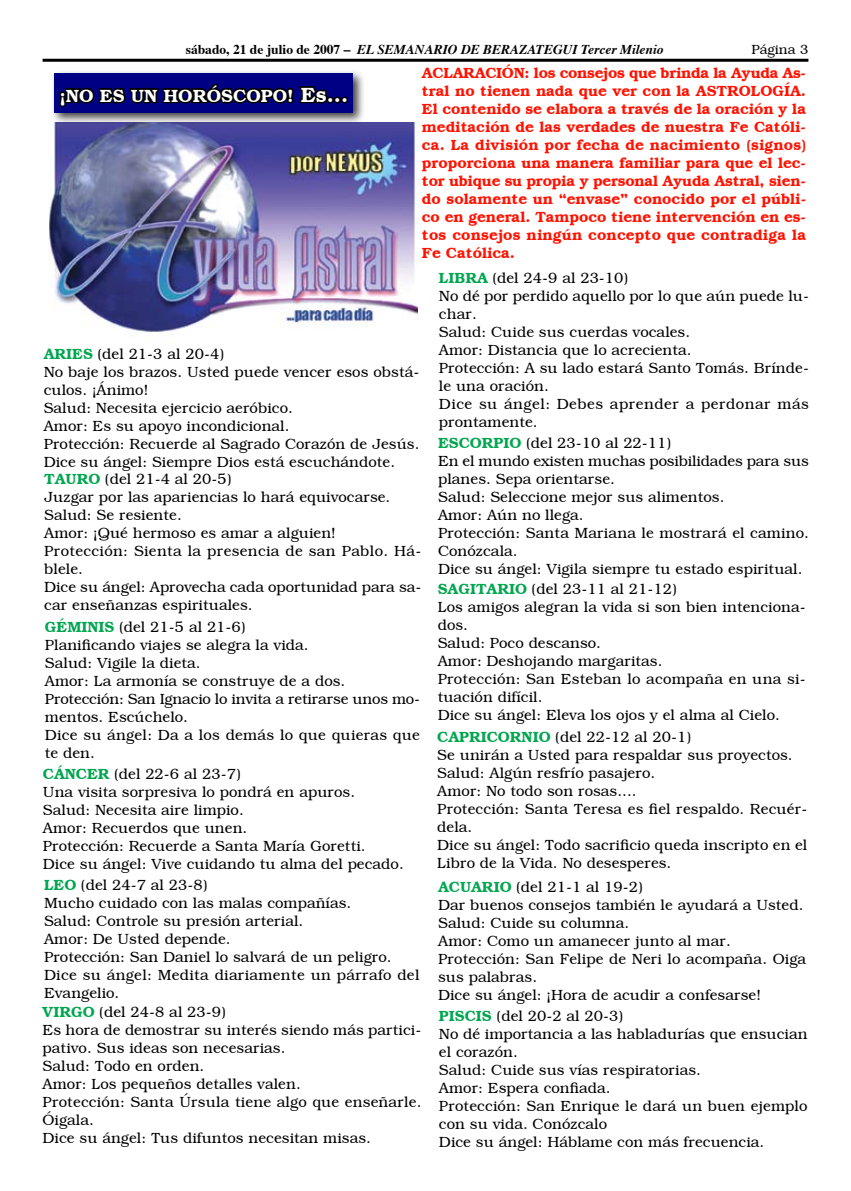
<style>
.page{position:relative;width:851px;height:1191px;background:#fff}
.page>*{position:absolute;margin:0;border:0;box-sizing:border-box;transform-origin:0 0}
.t1{font:600 18px "Bookman";color:#fff}
.t2{font:300 15px/18px "Bookman";color:#000}
.t3{font:600 15px/18px "Bookman";letter-spacing:.015em;color:#ff1200;text-align:justify}
.t4{font:italic 700 13.5px "Times";color:#000}
.t5{font:300 13.5px "Bookman";color:#000}
.s1{font-style:normal}
.s2{font-weight:600;color:#00a650}
.s3{font-size:21px}
</style>
<div class="page">
<hr style="left:43px;top:59px;width:765px;height:3px;background:#000">
<img style="left:48px;top:122px;width:369px;height:213px">
<div style="left:50px;top:70px;width:355px;height:62px;background:#000;opacity:.75"></div>
<div style="left:54px;top:74px;width:299px;height:39px;background:#000084"></div>
<svg style="left:59px;top:83px;width:289px;height:24px"></svg>
<p class="t4" style="left:186px;top:37px;width:479px"><span class="s1">sábado, 21 de julio de 2007 –</span> EL SEMANARIO DE BERAZATEGUI Tercer Milenio</p>
<p class="t5" style="left:751px;top:41px;width:58px">Página 3</p>
<p class="t3" style="left:422px;top:64px;width:385px">ACLARACIÓN: los consejos que brinda la Ayuda As&shy;tral no tienen nada que ver con la ASTROLOGÍA.<br>El contenido se elabora a través de la oración y la meditación de las verdades de nuestra Fe Católi&shy;ca. La división por fecha de nacimiento (signos) proporciona una manera familiar para que el lec&shy;tor ubique su propia y personal Ayuda Astral, sien&shy;do solamente un “envase” conocido por el públi&shy;co en general. Tampoco tiene intervención en es&shy;tos consejos ningún concepto que contradiga la Fe Católica.</p>
<p class="t2" style="left:439px;top:269px;width:371px"><span class="s2">LIBRA</span> (del 24-9 al 23-10)<br>No dé por perdido aquello por lo que aún puede lu&shy;char.<br>Salud: Cuide sus cuerdas vocales.<br>Amor: Distancia que lo acrecienta.<br>Protección: A su lado estará Santo Tomás. Brínde&shy;le una oración.<br>Dice su ángel: Debes aprender a perdonar más prontamente.</p>
<p class="t2" style="left:438px;top:434px;width:372px"><span class="s2">ESCORPIO</span> (del 23-10 al 22-11)<br>En el mundo existen muchas posibilidades para sus planes. Sepa orientarse.<br>Salud: Seleccione mejor sus alimentos.<br>Amor: Aún no llega.<br>Protección: Santa Mariana le mostrará el camino.<br>Conózcala.<br>Dice su ángel: Vigila siempre tu estado espiritual.</p>
<p class="t2" style="left:437px;top:580px;width:369px"><span class="s2">SAGITARIO</span> (del 23-11 al 21-12)<br>Los amigos alegran la vida si son bien intenciona&shy;dos.<br>Salud: Poco descanso.<br>Amor: Deshojando margaritas.<br>Protección: San Esteban lo acompaña en una si&shy;tuación difícil.<br>Dice su ángel: Eleva los ojos y el alma al Cielo.</p>
<p class="t2" style="left:437px;top:728px;width:372px"><span class="s2">CAPRICORNIO</span> (del 22-12 al 20-1)<br>Se unirán a Usted para respaldar sus proyectos.<br>Salud: Algún resfrío pasajero.<br>Amor: No todo son rosas....<br>Protección: Santa Teresa es fiel respaldo. Recuér&shy;dela.<br>Dice su ángel: Todo sacrificio queda inscripto en el Libro de la Vida. No desesperes.</p>
<p class="t2" style="left:438px;top:878px;width:369px"><span class="s2">ACUARIO</span> (del 21-1 al 19-2)<br>Dar buenos consejos también le ayudará a Usted.<br>Salud: Cuide su columna.<br>Amor: Como un amanecer junto al mar.<br>Protección: San Felipe de Neri lo acompaña. Oiga sus palabras.<br>Dice su ángel: ¡Hora de acudir a confesarse!</p>
<p class="t2" style="left:439px;top:1007px;width:370px"><span class="s2">PISCIS</span> (del 20-2 al 20-3)<br>No dé importancia a las habladurías que ensucian el corazón.<br>Salud: Cuide sus vías respiratorias.<br>Amor: Espera confiada.<br>Protección: San Enrique le dará un buen ejemplo con su vida. Conózcalo<br>Dice su ángel: Háblame con más frecuencia.</p>
<p class="t1" style="left:59px;top:84px;width:290px">¡NO ES UN HORÓSCOPO! <span class="s3">Es...</span></p>
<p class="t2" style="left:44px;top:344px;width:379px"><span class="s2">ARIES</span> (del 21-3 al 20-4)<br>No baje los brazos. Usted puede vencer esos obstá&shy;culos. ¡Ánimo!<br>Salud: Necesita ejercicio aeróbico.<br>Amor: Es su apoyo incondicional.<br>Protección: Recuerde al Sagrado Corazón de Jesús.<br>Dice su ángel: Siempre Dios está escuchándote.<br><span class="s2">TAURO</span> (del 21-4 al 20-5)<br>Juzgar por las apariencias lo hará equivocarse.<br>Salud: Se resiente.<br>Amor: ¡Qué hermoso es amar a alguien!<br>Protección: Sienta la presencia de san Pablo. Há&shy;blele.<br>Dice su ángel: Aprovecha cada oportunidad para sa&shy;car enseñanzas espirituales.</p>
<p class="t2" style="left:45px;top:617px;width:377px"><span class="s2">GÉMINIS</span> (del 21-5 al 21-6)<br>Planificando viajes se alegra la vida.<br>Salud: Vigile la dieta.<br>Amor: La armonía se construye de a dos.<br>Protección: San Ignacio lo invita a retirarse unos mo&shy;mentos. Escúchelo.<br>Dice su ángel: Da a los demás lo que quieras que te den.</p>
<p class="t2" style="left:43px;top:765px;width:362px"><span class="s2">CÁNCER</span> (del 22-6 al 23-7)<br>Una visita sorpresiva lo pondrá en apuros.<br>Salud: Necesita aire limpio.<br>Amor: Recuerdos que unen.<br>Protección: Recuerde a Santa María Goretti.<br>Dice su ángel: Vive cuidando tu alma del pecado.</p>
<p class="t2" style="left:44px;top:876px;width:377px"><span class="s2">LEO</span> (del 24-7 al 23-8)<br>Mucho cuidado con las malas compañías.<br>Salud: Controle su presión arterial.<br>Amor: De Usted depende.<br>Protección: San Daniel lo salvará de un peligro.<br>Dice su ángel: Medita diariamente un párrafo del<br>Evangelio.</p>
<p class="t2" style="left:43px;top:1002px;width:380px"><span class="s2">VIRGO</span> (del 24-8 al 23-9)<br>Es hora de demostrar su interés siendo más partici&shy;pativo. Sus ideas son necesarias.<br>Salud: Todo en orden.<br>Amor: Los pequeños detalles valen.<br>Protección: Santa Úrsula tiene algo que enseñarle.<br>Óigala.<br>Dice su ángel: Tus difuntos necesitan misas.</p>
</div>
